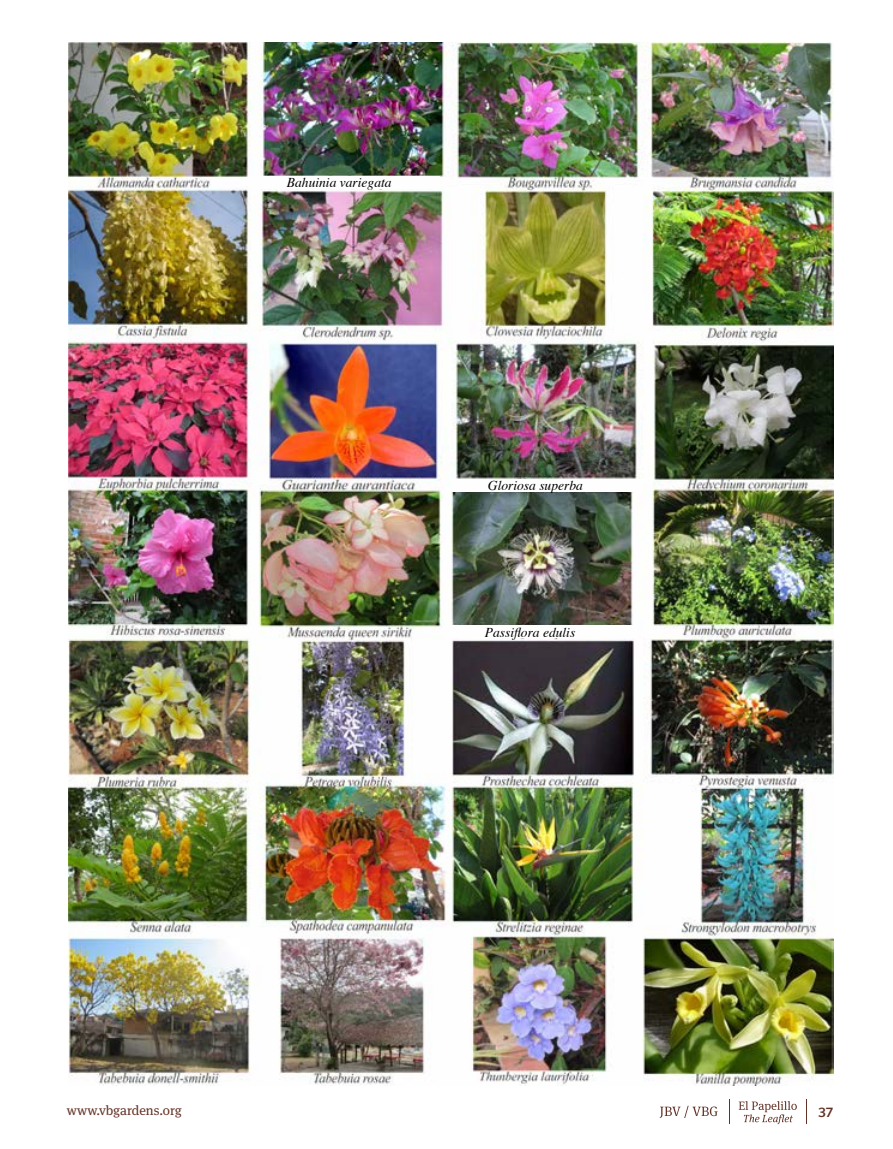
<style>
.page{position:relative;width:893px;height:1149px;background:#fff}
.page>*{position:absolute;margin:0;border:0;box-sizing:border-box;transform-origin:0 0}
.t1{font:italic 13.5px "Times";color:#000}
.t2{font:13.5px "Meta Serif Pro";color:#633226}
.t3{font:700 13.5px "Compatil Fact LT Pro";color:#633226}
</style>
<div class="page">
<img style="left:68px;top:43px;width:765px;height:1041px">
<div style="left:451px;top:479px;width:191px;height:12px;background:#fefefe"></div>
<div style="left:249px;top:176px;width:191px;height:13px;background:#fefefe"></div>
<div style="left:446px;top:625px;width:192px;height:13px;background:#fefefe"></div>
<svg style="left:660px;top:1105px;width:58px;height:12px"></svg>
<svg style="left:729px;top:1099px;width:1px;height:24px"></svg>
<svg style="left:806px;top:1099px;width:1px;height:24px"></svg>
<svg style="left:739px;top:1101px;width:58px;height:22px"></svg>
<p class="t1" style="left:287px;top:170px;width:106px">Bahuinia variegata</p>
<p class="t1" style="left:488px;top:473px;width:96px">Gloriosa superba</p>
<p class="t1" style="left:485px;top:620px;width:92px">Passiflora edulis</p>
<p class="t2" style="left:67px;top:1100px;width:116px">www.vbgardens.org</p>
<p class="t3" style="left:818px;top:1103px;width:17px">37</p>
</div>
